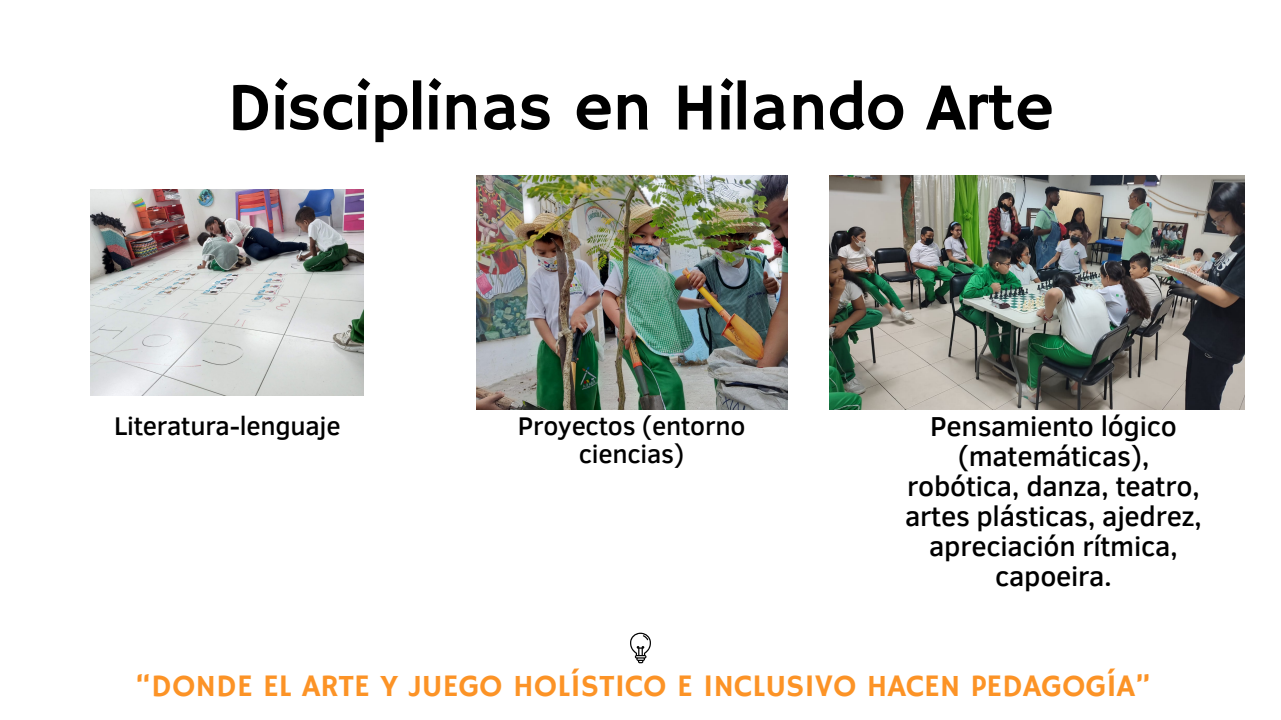
<style>
.page{position:relative;width:1281px;height:720px;background:#fff}
.page>*{position:absolute;margin:0;border:0;box-sizing:border-box;transform-origin:0 0}
.t1{font:67.5px "Hammersmith One";letter-spacing:-.01em;color:#000}
.t2{font:31.25px "Hammersmith One";color:#fc9326}
.t3{font:500 28.12px/30px "Clear Sans";letter-spacing:-.01em;color:#000;text-align:center}
.t4{font:500 26.25px/28.1px "Clear Sans";letter-spacing:-.01em;color:#000;text-align:center}
</style>
<div class="page">
<svg style="left:630px;top:633px;width:20px;height:30px"></svg>
<img style="left:476px;top:176px;width:311px;height:233px">
<img style="left:830px;top:176px;width:414px;height:233px">
<img style="left:91px;top:190px;width:273px;height:205px">
<p class="t1" style="left:227px;top:69px;width:828px">Disciplinas en Hilando Arte</p>
<p class="t4" style="left:114px;top:410px;width:228px">Literatura-lenguaje</p>
<p class="t4" style="left:518px;top:410px;width:229px">Proyectos (entorno ciencias)</p>
<p class="t3" style="left:930px;top:410px;width:248px">Pensamiento lógico (matemáticas),</p>
<p class="t3" style="left:905px;top:470px;width:298px">robótica, danza, teatro, artes plásticas, ajedrez, apreciación rítmica, capoeira.</p>
<p class="t2" style="left:136px;top:668px;width:1016px">“DONDE EL ARTE Y JUEGO HOLÍSTICO E INCLUSIVO HACEN PEDAGOGÍA”</p>
</div>
